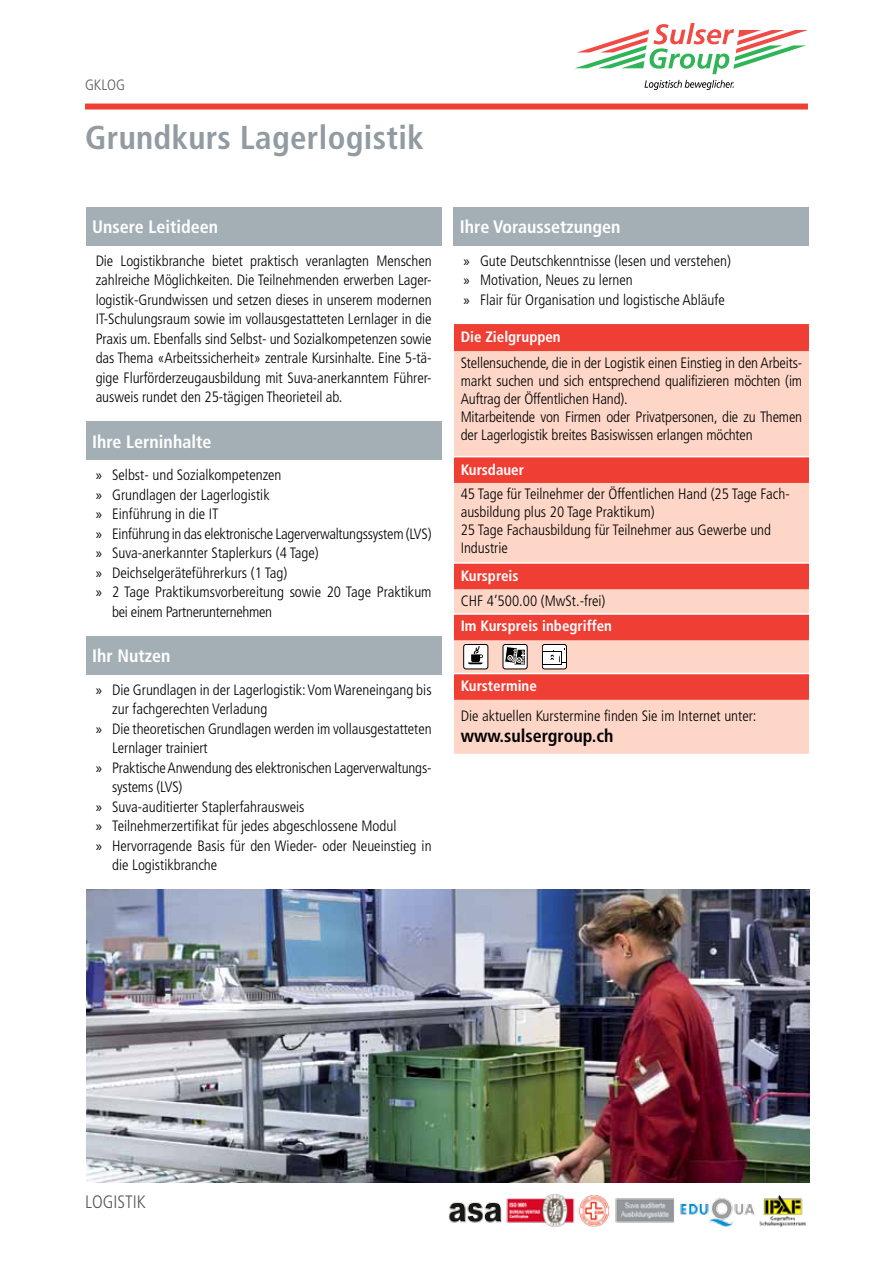
<style>
.page{position:relative;width:893px;height:1263px;background:#fff}
.page>*{position:absolute;margin:0;border:0;box-sizing:border-box;transform-origin:0 0}
.t1{font:700 condensed 33px "Frutiger";letter-spacing:.01em;color:#919ba1}
.t2{font:700 condensed 18px "Frutiger";color:#fff}
.t3{font:700 condensed 18px "Frutiger";color:#000}
.t4{font:300 condensed 18px "Frutiger";color:#58595b}
.t5{font:300 condensed 15px/19.5px "Frutiger";color:#000}
.t6{font:700 condensed 15px "Frutiger";color:#fff}
.t7{font:300 condensed 15px "Frutiger";letter-spacing:-.02em;color:#000}
.t8{font:300 condensed 15px "Frutiger";color:#58595b}
.s1{font-family:"Myriad Pro";font-weight:400;font-stretch:normal}
</style>
<div class="page">
<div style="left:85px;top:104px;width:723px;height:6px;background:#ef3e33"></div>
<img style="left:448px;top:1194px;width:358px;height:33px">
<svg style="left:575px;top:23px;width:233px;height:51px"></svg>
<svg style="left:644px;top:80px;width:90px;height:10px"></svg>
<img style="left:86px;top:890px;width:723px;height:292px">
<div style="left:455px;top:325px;width:353px;height:25px;background:#ef3e33"></div>
<div style="left:455px;top:351px;width:352px;height:401px;background:#fdd6c7"></div>
<svg style="left:455px;top:457px;width:352px;height:241px;fill:#fdd6c7"></svg>
<hr style="left:454px;top:351px;width:1px;height:105px;background:#fdd6c7">
<hr style="left:807px;top:351px;width:2px;height:105px;background:#fdd6c7">
<hr style="left:454px;top:483px;width:1px;height:79px;background:#fdd6c7">
<hr style="left:807px;top:483px;width:2px;height:79px;background:#fdd6c7">
<hr style="left:807px;top:589px;width:2px;height:24px;background:#fdd6c7">
<hr style="left:454px;top:640px;width:1px;height:33px;background:#fdd6c7">
<hr style="left:807px;top:640px;width:2px;height:33px;background:#fdd6c7">
<hr style="left:454px;top:700px;width:1px;height:52px;background:#fdd6c7">
<hr style="left:807px;top:700px;width:2px;height:52px;background:#fdd6c7">
<hr style="left:454px;top:752px;width:355px;height:2px;background:#fdd6c7">
<hr style="left:454px;top:324px;width:355px;height:2px;background:#ef3e33">
<svg style="left:454px;top:326px;width:1px;height:24px"></svg>
<hr style="left:807px;top:326px;width:2px;height:24px;background:#ef3e33">
<hr style="left:454px;top:350px;width:355px;height:1px;background:#ef3e33">
<svg style="left:454px;top:457px;width:1px;height:24px"></svg>
<hr style="left:454px;top:456px;width:355px;height:1px;background:#fff">
<hr style="left:807px;top:457px;width:2px;height:24px;background:#ef3e33">
<hr style="left:454px;top:481px;width:355px;height:2px;background:#ef3e33">
<hr style="left:454px;top:562px;width:355px;height:2px;background:#fff">
<hr style="left:807px;top:564px;width:2px;height:24px;background:#ef3e33">
<hr style="left:454px;top:588px;width:355px;height:1px;background:#ef3e33">
<svg style="left:454px;top:564px;width:1px;height:75px"></svg>
<hr style="left:454px;top:613px;width:355px;height:2px;background:#fff">
<hr style="left:807px;top:615px;width:2px;height:24px;background:#ef3e33">
<hr style="left:454px;top:639px;width:355px;height:1px;background:#ef3e33">
<svg style="left:454px;top:674px;width:1px;height:24px"></svg>
<hr style="left:454px;top:673px;width:355px;height:1px;background:#fff">
<hr style="left:807px;top:674px;width:2px;height:24px;background:#ef3e33">
<hr style="left:454px;top:698px;width:355px;height:2px;background:#ef3e33">
<div style="left:86px;top:207px;width:355px;height:39px;background:#a3aeb5"></div>
<div style="left:86px;top:422px;width:355px;height:38px;background:#a3aeb5"></div>
<div style="left:86px;top:636px;width:355px;height:39px;background:#a3aeb5"></div>
<div style="left:454px;top:207px;width:355px;height:39px;background:#a3aeb5"></div>
<div style="left:542px;top:644px;width:24px;height:25px;background:#fff;border-radius:2px"></div>
<svg style="left:544px;top:652px;width:18px;height:13px"></svg>
<div style="left:553px;top:652px;width:8px;height:12px;background:#fff"></div>
<div style="left:544px;top:652px;width:8px;height:12px;background:#fff"></div>
<div style="left:542px;top:644px;width:25px;height:25px;border:1px solid #000;border-radius:2px"></div>
<svg style="left:550px;top:655px;width:10px;height:8px"></svg>
<div style="left:464px;top:644px;width:24px;height:25px;background:#fff;border-radius:2px"></div>
<div style="left:463px;top:644px;width:25px;height:25px;border:1px solid #000;border-radius:2px"></div>
<svg style="left:468px;top:646px;width:15px;height:18px"></svg>
<svg style="left:503px;top:644px;width:24px;height:25px"></svg>
<div style="left:503px;top:644px;width:24px;height:25px;border:1px solid #000;border-radius:2px"></div>
<svg style="left:524px;top:650px;width:1px;height:14px"></svg>
<svg style="left:504px;top:646px;width:20px;height:18px"></svg>
<p class="t8" style="left:85px;top:76px;width:42px">GKLOG</p>
<h1 class="t1" style="left:85px;top:118px;width:340px">Grundkurs Lagerlogistik</h1>
<p class="t2" style="left:92px;top:216px;width:128px">Unsere Leitideen</p>
<p class="t2" style="left:460px;top:216px;width:162px">Ihre Voraussetzungen</p>
<p class="t5" style="left:96px;top:251px;width:337px;text-align:justify">Die Logistikbranche bietet praktisch veranlagten Menschen zahlreiche Möglichkeiten. Die Teilnehmenden erwerben Lager&shy;logistik-Grundwissen und setzen dieses in unserem modernen IT-Schulungsraum sowie im vollausgestatteten Lernlager in die Praxis um. Ebenfalls sind Selbst- und Sozialkompetenzen sowie das Thema «Arbeitssicherheit» zentrale Kursinhalte. Eine 5-tä&shy;gige Flurförderzeugausbildung mit Suva-anerkanntem Führer&shy;ausweis rundet den 25-tägigen Theorieteil ab.</p>
<p class="t5" style="left:463px;top:251px;width:269px"><span class="s1">»</span> Gute Deutschkenntnisse (lesen und verstehen) <span class="s1">»</span> Motivation, Neues zu lernen<br><span class="s1">»</span> Flair für Organisation und logistische Abläufe</p>
<p class="t6" style="left:461px;top:328px;width:102px">Die Zielgruppen</p>
<p class="t5" style="left:461px;top:354px;width:343px;line-height:18px">Stellensuchende, die in der Logistik einen Einstieg in den Arbeits&shy;markt suchen und sich entsprechend qualifizieren möchten (im Auftrag der Öffentlichen Hand).<br>Mitarbeitende von Firmen oder Privatpersonen, die zu Themen der Lagerlogistik breites Basiswissen erlangen möchten</p>
<p class="t6" style="left:461px;top:461px;width:65px">Kursdauer</p>
<p class="t5" style="left:461px;top:485px;width:331px;line-height:18px">45 Tage für Teilnehmer der Öffentlichen Hand (25 Tage Fach&shy;ausbildung plus 20 Tage Praktikum)<br>25 Tage Fachausbildung für Teilnehmer aus Gewerbe und Industrie</p>
<p class="t6" style="left:461px;top:567px;width:59px">Kurspreis</p>
<p class="t5" style="left:461px;top:591px;width:146px">CHF 4’500.00 (MwSt.-frei)</p>
<p class="t6" style="left:461px;top:617px;width:153px">Im Kurspreis inbegriffen</p>
<p class="t2" style="left:92px;top:431px;width:121px">Ihre Lerninhalte</p>
<p class="t5" style="left:96px;top:465px;width:187px"><span class="s1">»</span> Selbst- und Sozialkompetenzen</p>
<p class="t5" style="left:96px;top:485px;width:176px"><span class="s1">»</span> Grundlagen der Lagerlogistik</p>
<p class="t5" style="left:96px;top:504px;width:124px"><span class="s1">»</span> Einführung in die IT</p>
<p class="t5" style="left:96px;top:524px;width:337px"><span class="s1">»</span> Einführung in das elektronische Lagerverwaltungssystem (LVS)</p>
<p class="t5" style="left:96px;top:543px;width:225px"><span class="s1">»</span> Suva-anerkannter Staplerkurs (4 Tage)</p>
<p class="t5" style="left:96px;top:563px;width:193px"><span class="s1">»</span> Deichselgeräteführerkurs (1 Tag)</p>
<p class="t5" style="left:96px;top:582px;width:337px"><span class="s1">»</span> 2 Tage Praktikumsvorbereitung sowie 20 Tage Praktikum</p>
<p class="t7" style="left:112px;top:603px;width:161px">bei einem Partnerunternehmen</p>
<p class="t2" style="left:92px;top:645px;width:80px">Ihr Nutzen</p>
<p class="t5" style="left:96px;top:680px;width:337px"><span class="s1">»</span> Die Grundlagen in der Lagerlogistik: Vom Wareneingang bis</p>
<p class="t5" style="left:112px;top:699px;width:157px">zur fachgerechten Verladung</p>
<p class="t5" style="left:96px;top:719px;width:337px"><span class="s1">»</span> Die theoretischen Grundlagen werden im vollausgestatteten</p>
<p class="t5" style="left:112px;top:738px;width:97px">Lernlager trainiert</p>
<p class="t5" style="left:96px;top:758px;width:337px"><span class="s1">»</span> Praktische Anwendung des elektronischen Lagerverwaltungs-</p>
<p class="t5" style="left:112px;top:777px;width:72px">systems (LVS)</p>
<p class="t5" style="left:96px;top:797px;width:210px"><span class="s1">»</span> Suva-auditierter Staplerfahrausweis</p>
<p class="t5" style="left:96px;top:816px;width:302px"><span class="s1">»</span> Teilnehmerzertifikat für jedes abgeschlossene Modul</p>
<p class="t5" style="left:96px;top:836px;width:337px"><span class="s1">»</span> Hervorragende Basis für den Wieder- oder Neueinstieg in</p>
<p class="t5" style="left:112px;top:855px;width:107px">die Logistikbranche</p>
<p class="t6" style="left:461px;top:677px;width:78px">Kurstermine</p>
<p class="t5" style="left:461px;top:706px;width:297px">Die aktuellen Kurstermine finden Sie im Internet unter:</p>
<p class="t3" style="left:461px;top:725px;width:154px">www.sulsergroup.ch</p>
<p class="t4" style="left:85px;top:1192px;width:62px">LOGISTIK</p>
</div>
